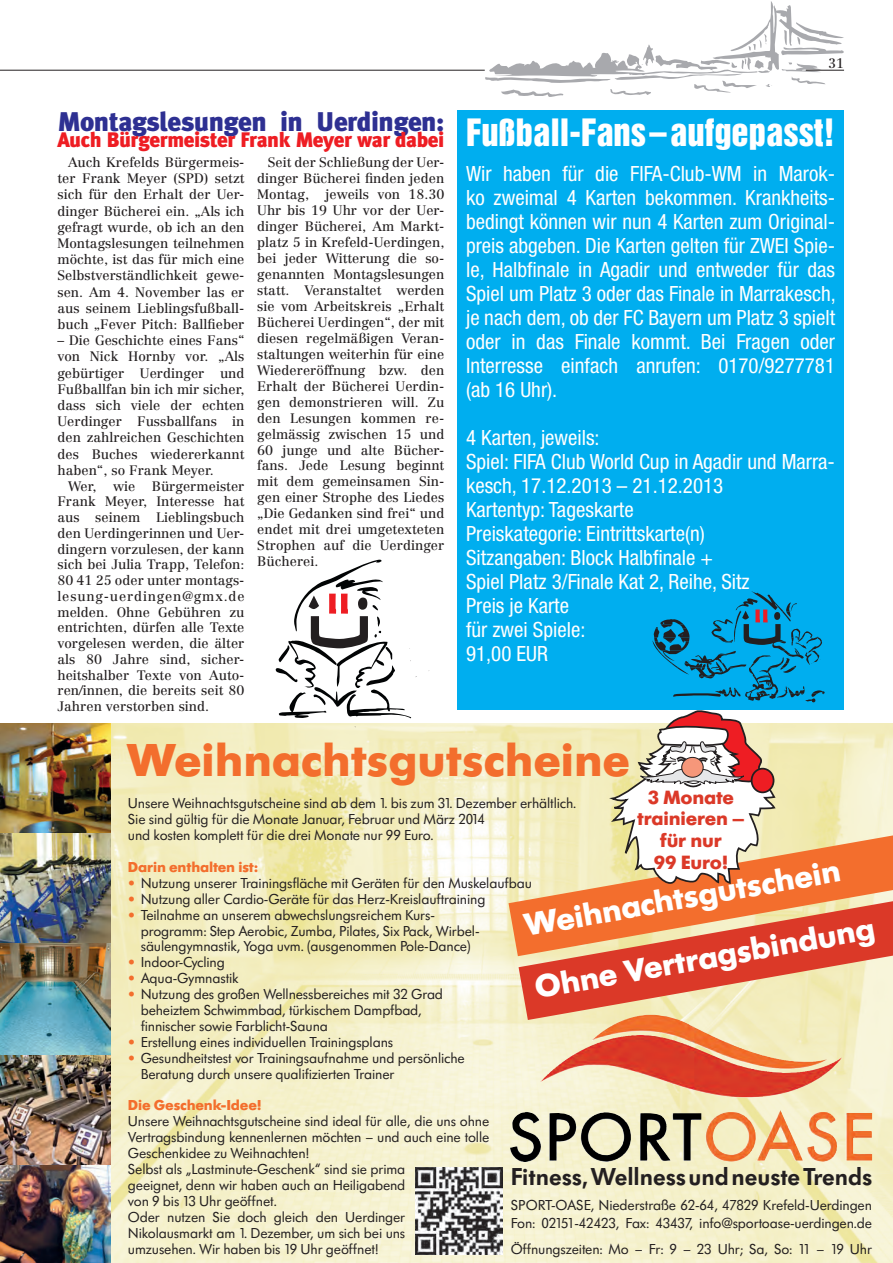
<style>
.page{position:relative;width:893px;height:1263px;background:#fff}
.page>*{position:absolute;margin:0;border:0;box-sizing:border-box;transform-origin:0 0}
.t1{font:700 48px "Futura SB";color:#f36e2d}
.t2{font:34.5px "Helvetica Inserat";color:#fff}
.t3{font:700 33px/63px "Futura SB";color:#fff}
.Head{font:900 27px "Meta Plus";letter-spacing:-.02em;color:#2e3092}
.t4{font:25.5px "Futura SB Dem Bol";color:#231f20}
.t5{font:condensed 21px/24px "Helvetica Neue";color:#fff;text-align:justify}
.Head-2{font:900 21px "Meta Plus";letter-spacing:-.02em;color:#ee1d23}
.t6{font:700 19.95px/21.6px "Futura SB";letter-spacing:-.01em;color:#db3928;text-align:center}
.t7{font:15px/15.9px "Futura SB";letter-spacing:-.01em;color:#231f20}
.t8{font:700 15px "Futura SB";letter-spacing:-.01em;color:#f36e2d}
.Grundtext{font:13.5px/15.9px "Centennial";color:#231f20;text-align:justify}
.s1{color:#f36e2d}
.s2{font-weight:700;color:#f36e2d}
</style>
<div class="page">
<svg style="left:485px;top:1px;width:359px;height:96px"></svg>
<hr style="left:806px;top:70px;width:38px;height:1px;background:#231f20">
<div style="left:457px;top:111px;width:387px;height:599px;background:#00aeef"></div>
<hr style="left:0;top:70px;width:485px;height:1px;background:#231f20">
<img style="left:0;top:723px;width:111px;height:540px">
<svg style="left:111px;top:723px;width:782px;height:540px;background:#f1e9c1"></svg>
<svg style="left:519px;top:956px;width:374px;height:64px;background:#e69172"></svg>
<svg style="left:509px;top:833px;width:384px;height:123px;background:#ec885a"></svg>
<img style="left:592px;top:1015px;width:235px;height:54px">
<img style="left:416px;top:1167px;width:86px;height:87px">
<svg style="left:608px;top:710px;width:276px;height:181px"></svg>
<div style="left:0;top:710px;width:669px;height:13px;background:#fff"></div>
<div style="left:741px;top:710px;width:152px;height:13px;background:#fff"></div>
<svg style="left:251px;top:560px;width:178px;height:167px"></svg>
<svg style="left:652px;top:591px;width:173px;height:111px"></svg>
<p class="Head" style="left:57px;top:106px;width:388px">Montagslesungen in Uerdingen:</p>
<p class="Head-2" style="left:57px;top:128px;width:388px">Auch Bürgermeister Frank Meyer war dabei</p>
<p class="Grundtext" style="left:257px;top:154px;width:189px;text-indent:11px">Seit der Schließung der Uer&shy;dinger Bücherei finden jeden Montag, jeweils von 18.30<br>Uhr bis 19 Uhr vor der Uer&shy;dinger Bücherei, Am Markt&shy;platz 5 in Krefeld-Uerdingen, bei jeder Witterung die so&shy;genannten Montagslesungen statt. Veranstaltet werden sie vom Arbeitskreis „Erhalt Bücherei Uerdingen“, der mit diesen regelmäßigen Veran&shy;staltungen weiterhin für eine Wiedereröffnung bzw. den Erhalt der Bücherei Uerdin&shy;gen demonstrieren will. Zu den Lesungen kommen re&shy;gelmässig zwischen 15 und 60 junge und alte Bücher&shy;fans. Jede Lesung beginnt mit dem gemeinsamen Sin&shy;gen einer Strophe des Liedes „Die Gedanken sind frei“ und endet mit drei umgetexteten Strophen auf die Uerdinger Bücherei.</p>
<p class="Grundtext" style="left:57px;top:154px;width:189px;text-indent:11px">Auch Krefelds Bürgermeis&shy;ter Frank Meyer (SPD) setzt sich für den Erhalt der Uer&shy;dinger Bücherei ein. „Als ich gefragt wurde, ob ich an den Montagslesungen teilnehmen möchte, ist das für mich eine Selbstverständlichkeit gewe&shy;sen. Am 4. November las er aus seinem Lieblingsfußball&shy;buch „Fever Pitch: Ballfieber</p>
<p class="Grundtext" style="left:57px;top:332px;width:189px">– Die Geschichte eines Fans“ von Nick Hornby vor. „Als gebürtiger Uerdinger und Fußballfan bin ich mir sicher, dass sich viele der echten Uerdinger Fussballfans in den zahlreichen Geschichten des Buches wiedererkannt haben“, so Frank Meyer.</p>
<p class="Grundtext" style="left:57px;top:478px;width:189px;text-indent:11px">Wer, wie Bürgermeister Frank Meyer, Interesse hat aus seinem Lieblingsbuch den Uerdingerinnen und Uer&shy;dingern vorzulesen, der kann sich bei Julia Trapp, Telefon:<br>80 41 25 oder unter montags&shy;lesung-uerdingen@gmx.de melden. Ohne Gebühren zu entrichten, dürfen alle Texte vorgelesen werden, die älter als 80 Jahre sind, sicher&shy;heitshalber Texte von Auto&shy;ren/innen, die bereits seit 80<br>Jahren verstorben sind.</p>
<p class="Grundtext" style="left:828px;top:55px;width:17px">31</p>
<p class="t2" style="left:466px;top:112px;width:371px">Fußball-Fans – aufgepasst!</p>
<p class="t5" style="left:466px;top:162px;width:371px">Wir haben für die FIFA-Club-WM in Marok&shy;ko zweimal 4 Karten bekommen. Krankheits&shy;bedingt können wir nun 4 Karten zum Original&shy;preis abgeben. Die Karten gelten für ZWEI Spie&shy;le, Halbfinale in Agadir und entweder für das Spiel um Platz 3 oder das Finale in Marrakesch, je nach dem, ob der FC Bayern um Platz 3 spielt oder in das Finale kommt. Bei Fragen oder Interresse einfach anrufen: 0170/9277781</p>
<p class="t5" style="left:466px;top:378px;width:93px">(ab 16 Uhr).</p>
<p class="t5" style="left:466px;top:426px;width:135px">4 Karten, jeweils:</p>
<p class="t5" style="left:466px;top:450px;width:370px">Spiel: FIFA Club World Cup in Agadir und Marra&shy;kesch, 17.12.2013 – 21.12.2013</p>
<p class="t5" style="left:466px;top:498px;width:169px">Kartentyp: Tageskarte</p>
<p class="t5" style="left:466px;top:522px;width:240px">Preiskategorie: Eintrittskarte(n)</p>
<p class="t5" style="left:466px;top:546px;width:249px">Sitzangaben: Block Halbfinale +</p>
<p class="t5" style="left:466px;top:570px;width:285px">Spiel Platz 3/Finale Kat 2, Reihe, Sitz</p>
<p class="t5" style="left:466px;top:594px;width:104px">Preis je Karte</p>
<p class="t5" style="left:466px;top:618px;width:121px">für zwei Spiele:</p>
<p class="t5" style="left:466px;top:642px;width:83px">91,00 EUR</p>
<p class="t1" style="left:126px;top:733px;width:505px">Weihnachtsgutscheine</p>
<p class="t7" style="left:128px;top:796px;width:450px">Unsere Weihnachtsgutscheine sind ab dem 1. bis zum 31. Dezember erhältlich.<br>Sie sind gültig für die Monate Januar, Februar und März 2014<br>und kosten komplett für die drei Monate nur 99 Euro.</p>
<p class="t8" style="left:128px;top:858px;width:132px">Darin enthalten ist:</p>
<p class="t7" style="left:128px;top:875px;width:405px"><span class="s1">•</span> Nutzung unserer Trainingsfläche mit Geräten für den Muskelaufbau</p>
<p class="t7" style="left:128px;top:891px;width:359px"><span class="s1">•</span> Nutzung aller Cardio-Geräte für das Herz-Kreislauftraining</p>
<p class="t7" style="left:141px;top:907px;width:340px;text-indent:-13px"><span class="s1">•</span> Teilnahme an unserem abwechslungsreichem Kurs&shy;programm: Step Aerobic, Zumba, Pilates, Six Pack, Wirbel&shy;säulengymnastik, Yoga uvm. (ausgenommen Pole-Dance)</p>
<p class="t7" style="left:128px;top:955px;width:98px"><span class="s1">•</span> Indoor-Cycling</p>
<p class="t7" style="left:128px;top:970px;width:112px"><span class="s1">•</span> Aqua-Gymnastik</p>
<p class="t7" style="left:141px;top:986px;width:304px;text-indent:-13px"><span class="s1">•</span> Nutzung des großen Wellnessbereiches mit 32 Grad beheiztem Schwimmbad, türkischem Dampfbad, finnischer sowie Farblicht-Sauna</p>
<p class="t7" style="left:128px;top:1034px;width:267px"><span class="s1">•</span> Erstellung eines individuellen Trainingsplans</p>
<p class="t7" style="left:141px;top:1050px;width:326px;text-indent:-13px"><span class="s1">•</span> Gesundheitstest vor Trainingsaufnahme und persönliche<br>Beratung durch unsere qualifizierten Trainer</p>
<p class="t7" style="left:128px;top:1098px;width:363px"><span class="s2">Die Geschenk-Idee!<br></span>Unsere Weihnachtsgutscheine sind ideal für alle, die uns ohne Vertragsbindung kennenlernen möchten – und auch eine tolle Geschenkidee zu Weihnachten!<br>Selbst als „Lastminute-Geschenk“ sind sie prima<br>geeignet, denn wir haben auch an Heiligabend<br>von 9 bis 13 Uhr geöffnet.<br>Oder nutzen Sie doch gleich den Uerdinger Nikolausmarkt am 1. Dezember, um sich bei uns<br>umzusehen. Wir haben bis 19 Uhr geöffnet!</p>
<p class="t6" style="left:637px;top:786px;width:109px">3 Monate trainieren – für nur<br>99 Euro!</p>
<p class="t3" style="left:518px;top:894px;width:347px;rotate:-10deg">Weihnachtsgutschein<br>Ohne Vertragsbindung</p>
<p class="t4" style="left:511px;top:1162px;width:363px">Fitness, Wellness und neuste Trends</p>
<p class="t7" style="left:511px;top:1197px;width:363px;line-height:17.5px">SPORT-OASE, Niederstraße 62-64, 47829 Krefeld-Uerdingen<br>Fon: 02151-42423, Fax: 43437, info@sportoase-uerdingen.de</p>
<p class="t7" style="left:511px;top:1241px;width:363px">Öffnungszeiten: Mo – Fr: 9 – 23 Uhr; Sa, So: 11 – 19 Uhr</p>
</div>
